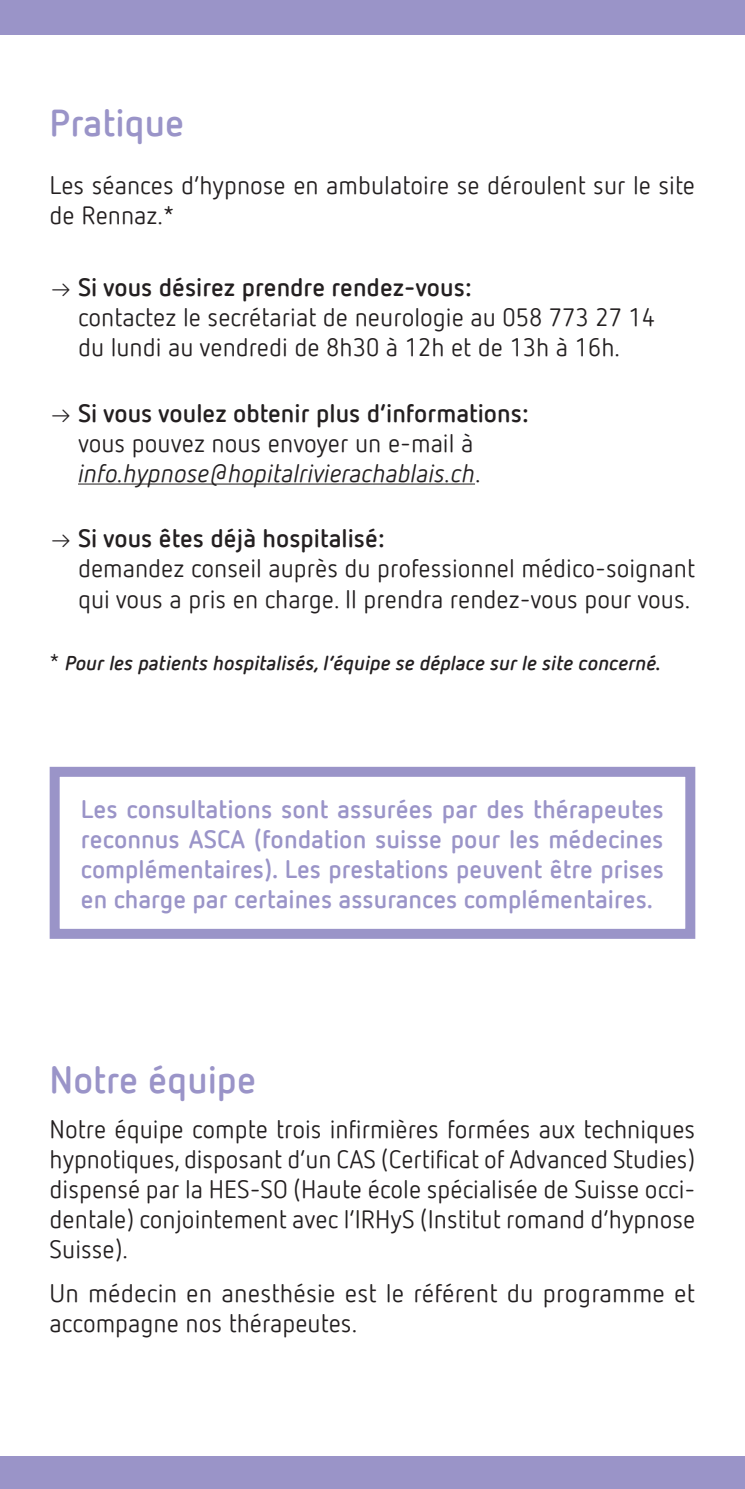
<style>
.page{position:relative;width:745px;height:1489px;background:#fff}
.page>*{position:absolute;margin:0;border:0;box-sizing:border-box;transform-origin:0 0}
.intertitre{font:700 37.5px "Netto Offc";color:#9a94c8}
.t1{font:25px/30px "Netto Offc";color:#231f20}
.t2{font:700 25px/30px "Netto Offc";color:#9a94c8;text-align:justify}
.t3{font:700 25px/30px "Netto Offc";color:#231f20}
.t4{font:italic 700 20px "Netto Offc";color:#231f20}
.s1{font-family:"Netto Icons OT";font-size:17.5px}
.s2{font-weight:700}
.s3{font-family:"Netto Icons OT";font-weight:400;font-size:17.5px}
.s4{font-weight:400}
.s5{font-weight:400;font-style:italic}
.s6{font-weight:400;font-style:normal;font-size:22.5px}
</style>
<div class="page">
<div style="left:0;top:0;width:744px;height:35px;background:#9a94c8"></div>
<div style="left:0;top:1456px;width:744px;height:32px;background:#9a94c8"></div>
<div style="left:50px;top:766px;width:644px;height:172px;border:10px solid #9a94c8"></div>
<hr style="left:78px;top:483px;width:396px;height:1px;background:#231f20">
<p class="intertitre" style="left:50px;top:99px;width:136px">Pratique</p>
<p class="t1" style="left:50px;top:170px;width:646px">Les séances d’hypnose en ambulatoire se déroulent sur le site de Rennaz.*</p>
<p class="t1" style="left:78px;top:272px;width:578px;text-indent:-28px"><span class="s1">A</span> <span class="s2">Si vous désirez prendre rendez-vous:<br></span>contactez le secrétariat de neurologie au 058 773 27 14 du lundi au vendredi de 8h30 à 12h et de 13h à 16h.</p>
<p class="t3" style="left:78px;top:397px;width:452px;text-indent:-28px"><span class="s3">A</span> Si vous voulez obtenir plus d’informations: <span class="s4">vous pouvez nous envoyer un e-mail à </span><span class="s5">info.hypnose@hopitalrivierachablais.ch</span><span class="s4">.</span></p>
<p class="t1" style="left:78px;top:523px;width:618px;text-indent:-28px"><span class="s1">A</span> <span class="s2">Si vous êtes déjà hospitalisé:<br></span>demandez conseil auprès du professionnel médico-soignant qui vous a pris en charge. Il prendra rendez-vous pour vous.</p>
<p class="t4" style="left:50px;top:651px;width:613px"><span class="s6">*</span> Pour les patients hospitalisés, l’équipe se déplace sur le site concerné.</p>
<p class="t2" style="left:81px;top:793px;width:584px">Les consultations sont assurées par des thérapeutes reconnus ASCA (fondation suisse pour les médecines complémentaires). Les prestations peuvent être prises en charge par certaines assurances complémentaires.</p>
<p class="intertitre" style="left:50px;top:1056px;width:208px">Notre équipe</p>
<p class="t1" style="left:50px;top:1113px;width:646px;text-align:justify">Notre équipe compte trois infirmières formées aux techniques hypnotiques, disposant d’un CAS (Certificat of Advanced Studies) dispensé par la HES-SO (Haute école spécialisée de Suisse occi&shy;dentale) conjointement avec l’IRHyS (Institut romand d’hypnose Suisse).</p>
<p class="t1" style="left:50px;top:1277px;width:646px">Un médecin en anesthésie est le référent du programme et accompagne nos thérapeutes.</p>
</div>
